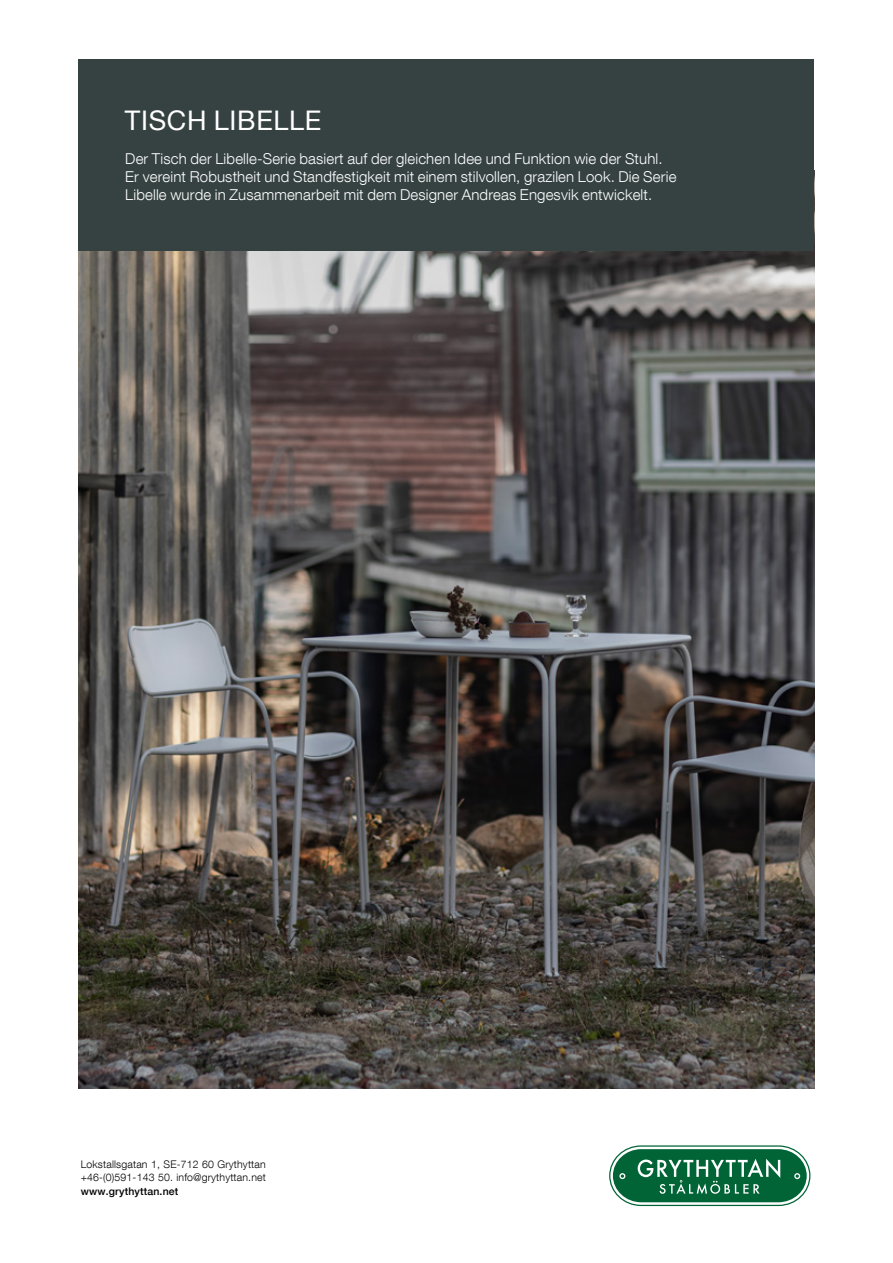
<style>
.page{position:relative;width:893px;height:1263px;background:#fff}
.page>*{position:absolute;margin:0;border:0;box-sizing:border-box;transform-origin:0 0}
.t1{font:27px "Helvetica Neue LT Com";letter-spacing:.025em;color:#fff}
.t2{font:300 15px/18px "Helvetica Neue LT Com";letter-spacing:.01em;color:#fff}
.t3{font:300 10.5px/13.5px "Helvetica Neue LT Com";letter-spacing:.015em;color:#000}
.t4{font:500 10.5px "Helvetica Neue LT Com";letter-spacing:.015em;color:#000}
</style>
<div class="page">
<img style="left:79px;top:251px;width:735px;height:838px">
<svg style="left:609px;top:1146px;width:201px;height:60px"></svg>
<div style="left:79px;top:60px;width:735px;height:191px;background:#364242"></div>
<h1 class="t1" style="left:125px;top:104px;width:198px">TISCH LIBELLE</h1>
<p class="t2" style="left:125px;top:149px;width:553px">Der Tisch der Libelle-Serie basiert auf der gleichen Idee und Funktion wie der Stuhl.<br>Er vereint Robustheit und Standfestigkeit mit einem stilvollen, grazilen Look. Die Serie<br>Libelle wurde in Zusammenarbeit mit dem Designer Andreas Engesvik entwickelt.</p>
<p class="t3" style="left:81px;top:1157px;width:187px">Lokstallsgatan 1, SE-712 60 Grythyttan +46-(0)591-143 50. info@grythyttan.net</p>
<p class="t4" style="left:81px;top:1184px;width:99px">www.grythyttan.net</p>
</div>
